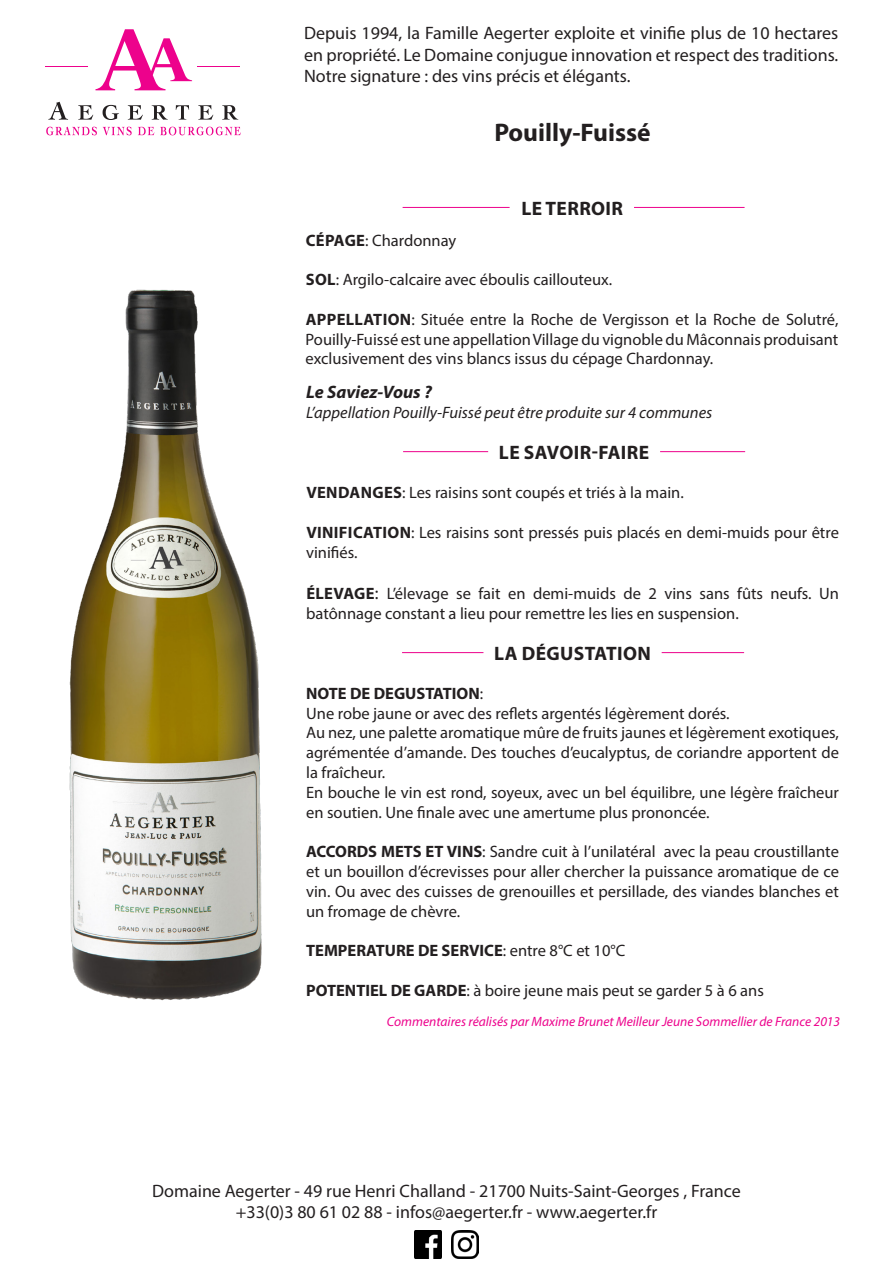
<style>
.page{position:relative;width:893px;height:1263px;background:#fff}
.page>*{position:absolute;margin:0;border:0;box-sizing:border-box;transform-origin:0 0}
.t1{font:700 25.5px "Myriad Pro";color:#231f20}
.t2{font:700 19.5px "Myriad Pro";letter-spacing:.02em;color:#231f20}
.t3{font:18px/21.6px "Myriad Pro";color:#231f20}
.t4{font:italic 700 18px "Myriad Pro";color:#231f20}
.t5{font:16.5px/19.8px "Myriad Pro";color:#231f20}
.t6{font:italic 16.5px "Myriad Pro";color:#231f20}
.t7{font:700 16.5px "Myriad Pro";color:#231f20}
.t8{font:italic 13.5px "Myriad Pro";color:#ed028c}
.s1{font-weight:700}
.s2{font-size:18px}
.s3{font-weight:400}
</style>
<div class="page">
<svg style="left:48px;top:102px;width:20px;height:18px"></svg>
<svg style="left:78px;top:105px;width:15px;height:15px"></svg>
<svg style="left:103px;top:105px;width:16px;height:15px"></svg>
<svg style="left:128px;top:105px;width:15px;height:15px"></svg>
<svg style="left:152px;top:105px;width:16px;height:15px"></svg>
<svg style="left:176px;top:105px;width:13px;height:15px"></svg>
<svg style="left:198px;top:105px;width:15px;height:15px"></svg>
<svg style="left:222px;top:105px;width:16px;height:15px"></svg>
<svg style="left:46px;top:127px;width:51px;height:8px"></svg>
<svg style="left:103px;top:127px;width:29px;height:8px"></svg>
<svg style="left:138px;top:127px;width:16px;height:8px"></svg>
<svg style="left:160px;top:127px;width:81px;height:8px"></svg>
<svg style="left:95px;top:29px;width:97px;height:61px"></svg>
<hr style="left:198px;top:66px;width:42px;height:1px;background:#ed028c">
<hr style="left:45px;top:66px;width:43px;height:1px;background:#ed028c">
<img style="left:414px;top:1231px;width:28px;height:27px">
<img style="left:451px;top:1231px;width:28px;height:27px">
<img style="left:69px;top:289px;width:193px;height:712px">
<hr style="left:634px;top:207px;width:111px;height:1px;background:#ed028c">
<hr style="left:403px;top:207px;width:107px;height:1px;background:#ed028c">
<hr style="left:660px;top:451px;width:85px;height:1px;background:#ed028c">
<hr style="left:403px;top:451px;width:85px;height:1px;background:#ed028c">
<hr style="left:662px;top:652px;width:82px;height:1px;background:#ed028c">
<hr style="left:402px;top:652px;width:81px;height:1px;background:#ed028c">
<p class="t3" style="left:304px;top:22px;width:536px">Depuis 1994, la Famille Aegerter exploite et vinifie plus de 10 hectares en propriété. Le Domaine conjugue innovation et respect des traditions.</p>
<p class="t3" style="left:304px;top:65px;width:328px">Notre signature : des vins précis et élégants.</p>
<p class="t1" style="left:494px;top:116px;width:158px">Pouilly-Fuissé</p>
<p class="t2" style="left:521px;top:195px;width:103px">LE TERROIR</p>
<p class="t5" style="left:306px;top:230px;width:152px"><span class="s1">CÉPAGE</span>: Chardonnay</p>
<p class="t5" style="left:306px;top:270px;width:308px"><span class="s1">SOL</span>: Argilo-calcaire avec éboulis caillouteux.</p>
<p class="t5" style="left:306px;top:309px;width:534px;text-align:justify"><span class="s1">APPELLATION</span>: Située entre la Roche de Vergisson et la Roche de Solutré, Pouilly-Fuissé est une appellation Village du vignoble du Mâconnais produisant exclusivement des vins blancs issus du cépage Chardonnay.</p>
<p class="t4" style="left:306px;top:380px;width:127px">Le Saviez-Vous ?</p>
<p class="t6" style="left:306px;top:402px;width:408px">L’appellation Pouilly-Fuissé peut être produite sur 4 communes</p>
<p class="t2" style="left:499px;top:440px;width:152px">LE SAVOIR-FAIRE</p>
<p class="t5" style="left:306px;top:482px;width:379px"><span class="s1">VENDANGES</span>: Les raisins sont coupés et triés à la main.</p>
<p class="t5" style="left:306px;top:522px;width:534px"><span class="s1">VINIFICATION</span>: Les raisins sont pressés puis placés en demi-muids pour être vinifiés.</p>
<p class="t5" style="left:306px;top:583px;width:534px"><span class="s1">ÉLEVAGE</span><span class="s2">:</span> L’élevage se fait en demi-muids de 2 vins sans fûts neufs. Un batônnage constant a lieu pour remettre les lies en suspension.</p>
<p class="t2" style="left:494px;top:641px;width:158px">LA DÉGUSTATION</p>
<p class="t7" style="left:306px;top:682px;width:178px">NOTE DE DEGUSTATION<span class="s3">:</span></p>
<p class="t5" style="left:306px;top:703px;width:425px">Une robe jaune or avec des reflets argentés légèrement dorés.</p>
<p class="t5" style="left:306px;top:723px;width:534px;text-align:justify">Au nez, une palette aromatique mûre de fruits jaunes et légèrement exotiques, agrémentée d’amande. Des touches d’eucalyptus, de coriandre apportent de la fraîcheur.</p>
<p class="t5" style="left:306px;top:782px;width:534px">En bouche le vin est rond, soyeux, avec un bel équilibre, une légère fraîcheur en soutien. Une finale avec une amertume plus prononcée.</p>
<p class="t5" style="left:306px;top:841px;width:534px;text-align:justify"><span class="s1">ACCORDS METS ET VINS</span>: Sandre cuit à l’unilatéral avec la peau croustillante et un bouillon d’écrevisses pour aller chercher la puissance aromatique de ce vin. Ou avec des cuisses de grenouilles et persillade, des viandes blanches et un fromage de chèvre.</p>
<p class="t7" style="left:306px;top:940px;width:321px">TEMPERATURE DE SERVICE<span class="s3">: entre 8°C et 10°C</span></p>
<p class="t5" style="left:306px;top:980px;width:459px"><span class="s1">POTENTIEL DE GARDE</span>: à boire jeune mais peut se garder 5 à 6 ans</p>
<p class="t8" style="left:387px;top:1013px;width:455px">Commentaires réalisés par Maxime Brunet Meilleur Jeune Sommellier de France 2013</p>
<p class="t3" style="left:152px;top:1179px;width:590px">Domaine Aegerter - 49 rue Henri Challand - 21700 Nuits-Saint-Georges , France</p>
<p class="t3" style="left:236px;top:1201px;width:423px">+33(0)3 80 61 02 88 - infos@aegerter.fr - www.aegerter.fr</p>
</div>
